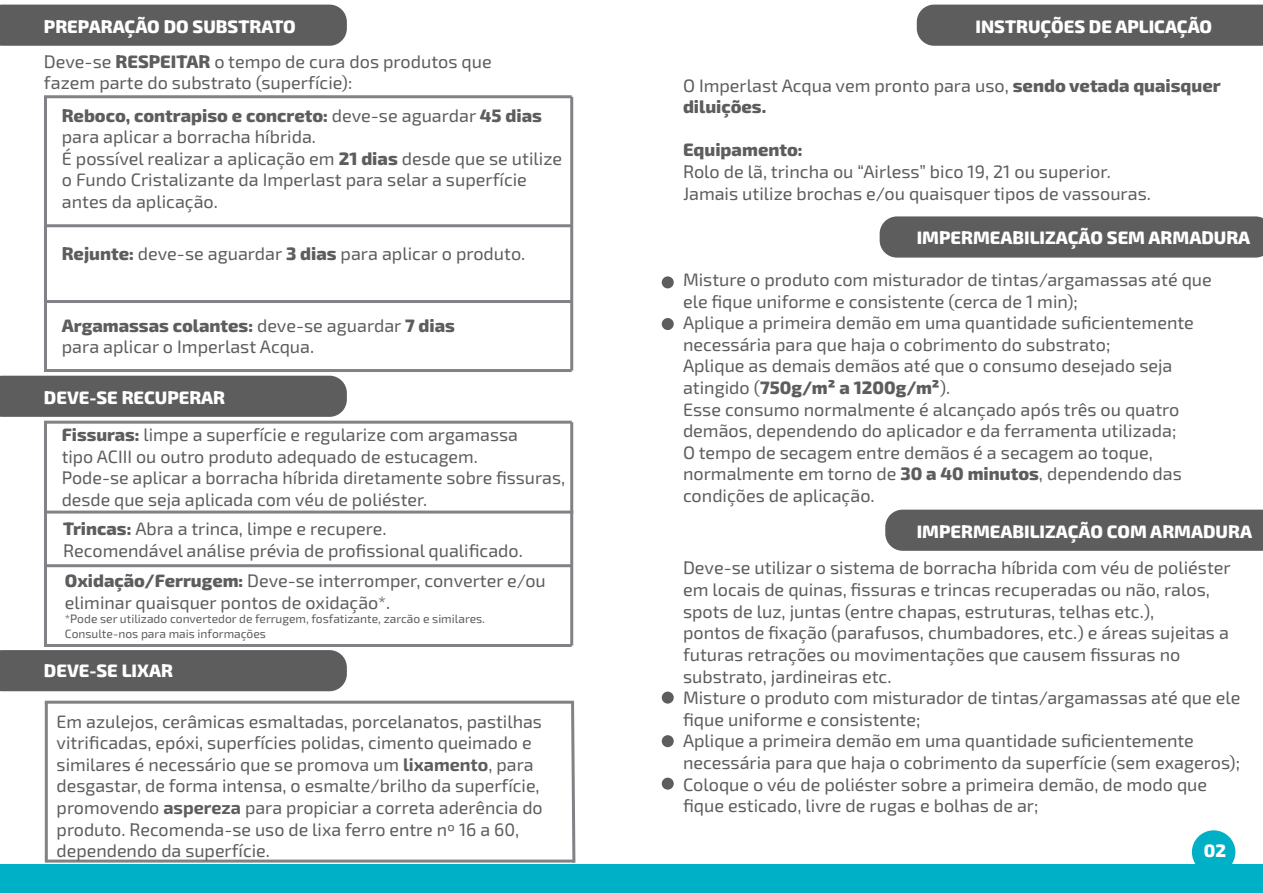
<style>
.page{position:relative;width:1263px;height:893px;background:#fff}
.page>*{position:absolute;margin:0;border:0;box-sizing:border-box;transform-origin:0 0}
.t1{font:18px/21.6px "Exo 2";color:#5d5d5d}
.t2{font:800 18px "Exo 2";color:#fff}
.t3{font:800 18px "Exo 2";color:#5d5d5d}
.t4{font:17.85px/21.5px "Exo 2";color:#5d5d5d}
.t5{font:12px/14.4px "Exo 2";color:#5d5d5d}
.s1{font-weight:800}
.s2{font-weight:700}
</style>
<div class="page">
<div style="left:885px;top:510px;width:378px;height:41px;background:#5d5d5d"></div>
<div style="left:0;top:376px;width:347px;height:41px;background:#5d5d5d"></div>
<div style="left:0;top:650px;width:347px;height:41px;background:#5d5d5d"></div>
<hr style="left:44px;top:95px;width:528px;height:3px;background:#808285">
<hr style="left:44px;top:300px;width:528px;height:3px;background:#808285">
<hr style="left:44px;top:369px;width:528px;height:3px;background:#808285">
<hr style="left:44px;top:224px;width:528px;height:3px;background:#808285">
<hr style="left:570px;top:97px;width:3px;height:273px;background:#808285">
<hr style="left:44px;top:96px;width:3px;height:274px;background:#808285">
<svg style="left:569px;top:700px;width:7px;height:163px"></svg>
<hr style="left:47px;top:860px;width:528px;height:3px;background:#808285">
<hr style="left:45px;top:701px;width:529px;height:3px;background:#808285">
<hr style="left:45px;top:702px;width:3px;height:161px;background:#808285">
<div style="left:0;top:864px;width:1263px;height:29px;background:#00b0c7"></div>
<div style="left:1192px;top:830px;width:43px;height:44px;background:#00b0c7;border-radius:50%"></div>
<div style="left:662px;top:692px;width:12px;height:12px;background:#5d5d5d;border-radius:50%"></div>
<div style="left:662px;top:735px;width:12px;height:12px;background:#5d5d5d;border-radius:50%"></div>
<div style="left:662px;top:778px;width:12px;height:12px;background:#5d5d5d;border-radius:50%"></div>
<div style="left:0;top:5px;width:347px;height:41px;background:#5d5d5d"></div>
<div style="left:917px;top:5px;width:346px;height:41px;background:#5d5d5d"></div>
<div style="left:880px;top:216px;width:383px;height:42px;background:#5d5d5d"></div>
<div style="left:662px;top:276px;width:12px;height:12px;background:#5d5d5d;border-radius:50%"></div>
<div style="left:662px;top:318px;width:12px;height:12px;background:#5d5d5d;border-radius:50%"></div>
<hr style="left:44px;top:421px;width:528px;height:3px;background:#808285">
<hr style="left:44px;top:564px;width:528px;height:3px;background:#808285">
<hr style="left:44px;top:644px;width:528px;height:3px;background:#808285">
<hr style="left:45px;top:511px;width:528px;height:3px;background:#808285">
<hr style="left:570px;top:422px;width:3px;height:223px;background:#808285">
<hr style="left:44px;top:421px;width:3px;height:224px;background:#808285">
<p class="t2" style="left:44px;top:14px;width:253px">PREPARAÇÃO DO SUBSTRATO</p>
<p class="t2" style="left:975px;top:14px;width:238px">INSTRUÇÕES DE APLICAÇÃO</p>
<p class="t1" style="left:44px;top:50px;width:449px">Deve-se <span class="s1">RESPEITAR</span> o tempo de cura dos produtos que fazem parte do substrato (superfície):</p>
<p class="t1" style="left:62px;top:104px;width:502px"><span class="s1">Reboco, contrapiso e concreto:</span> deve-se aguardar <span class="s1">45 dias </span>para aplicar a borracha híbrida.<br>É possível realizar a aplicação em <span class="s1">21 dias</span> desde que se utilize o Fundo Cristalizante da Imperlast para selar a superfície antes da aplicação.</p>
<p class="t1" style="left:62px;top:242px;width:465px"><span class="s1">Rejunte:</span> deve-se aguardar <span class="s1">3 dias</span> para aplicar o produto.</p>
<p class="t1" style="left:62px;top:314px;width:395px"><span class="s1">Argamassas colantes:</span> deve-se aguardar <span class="s1">7 dias </span>para aplicar o Imperlast Acqua.</p>
<p class="t2" style="left:44px;top:385px;width:183px">DEVE-SE RECUPERAR</p>
<p class="t4" style="left:62px;top:423px;width:505px"><span class="s1">Fissuras:</span> limpe a superfície e regularize com argamassa<br>tipo ACIII ou outro produto adequado de estucagem.<br>Pode-se aplicar a borracha híbrida diretamente sobre fissuras, desde que seja aplicada com véu de poliéster.</p>
<p class="t4" style="left:63px;top:518px;width:461px"><span class="s1">Trincas:</span> Abra a trinca, limpe e recupere.<br>Recomendável análise prévia de profissional qualificado.</p>
<p class="t4" style="left:65px;top:570px;width:482px"><span class="s1">Oxidação/Ferrugem:</span> Deve-se interromper, converter e/ou eliminar quaisquer pontos de oxidação*.</p>
<p class="t5" style="left:65px;top:611px;width:422px">*Pode ser utilizado convertedor de ferrugem, fosfatizante, zarcão e similares.<br>Consulte-nos para mais informações</p>
<p class="t2" style="left:44px;top:658px;width:130px">DEVE-SE LIXAR</p>
<p class="t1" style="left:57px;top:710px;width:488px">Em azulejos, cerâmicas esmaltadas, porcelanatos, pastilhas vitrificadas, epóxi, superfícies polidas, cimento queimado e similares é necessário que se promova um <span class="s2">lixamento</span>, para desgastar, de forma intensa, o esmalte/brilho da superfície, promovendo <span class="s2">aspereza</span> para propiciar a correta aderência do produto. Recomenda-se uso de lixa ferro entre nº 16 a 60, dependendo da superfície.</p>
<p class="t1" style="left:683px;top:74px;width:539px">O Imperlast Acqua vem pronto para uso, <span class="s1">sendo vetada quaisquer diluições.</span></p>
<p class="t3" style="left:683px;top:137px;width:121px">Equipamento:</p>
<p class="t1" style="left:683px;top:160px;width:469px">Rolo de lã, trincha ou “Airless” bico 19, 21 ou superior.<br>Jamais utilize brochas e/ou quaisquer tipos de vassouras.</p>
<p class="t2" style="left:917px;top:225px;width:335px">IMPERMEABILIZAÇÃO SEM ARMADURA</p>
<p class="t1" style="left:683px;top:268px;width:530px">Misture o produto com misturador de tintas/argamassas até que ele fique uniforme e consistente (cerca de 1 min);<br>Aplique a primeira demão em uma quantidade suficientemente necessária para que haja o cobrimento do substrato;<br>Aplique as demais demãos até que o consumo desejado seja atingido (<span class="s1">750g/m² a 1200g/m²</span>).<br>Esse consumo normalmente é alcançado após três ou quatro demãos, dependendo do aplicador e da ferramenta utilizada;<br>O tempo de secagem entre demãos é a secagem ao toque, normalmente em torno de <span class="s1">30 a 40 minutos</span>, dependendo das condições de aplicação.</p>
<p class="t2" style="left:917px;top:519px;width:337px">IMPERMEABILIZAÇÃO COM ARMADURA</p>
<p class="t1" style="left:683px;top:557px;width:559px">Deve-se utilizar o sistema de borracha híbrida com véu de poliéster em locais de quinas, fissuras e trincas recuperadas ou não, ralos, spots de luz, juntas (entre chapas, estruturas, telhas etc.),<br>pontos de fixação (parafusos, chumbadores, etc.) e áreas sujeitas a futuras retrações ou movimentações que causem fissuras no substrato, jardineiras etc.<br>Misture o produto com misturador de tintas/argamassas até que ele fique uniforme e consistente;<br>Aplique a primeira demão em uma quantidade suficientemente necessária para que haja o cobrimento da superfície (sem exageros); Coloque o véu de poliéster sobre a primeira demão, de modo que fique esticado, livre de rugas e bolhas de ar;</p>
<p class="t2" style="left:1204px;top:838px;width:24px">02</p>
</div>
